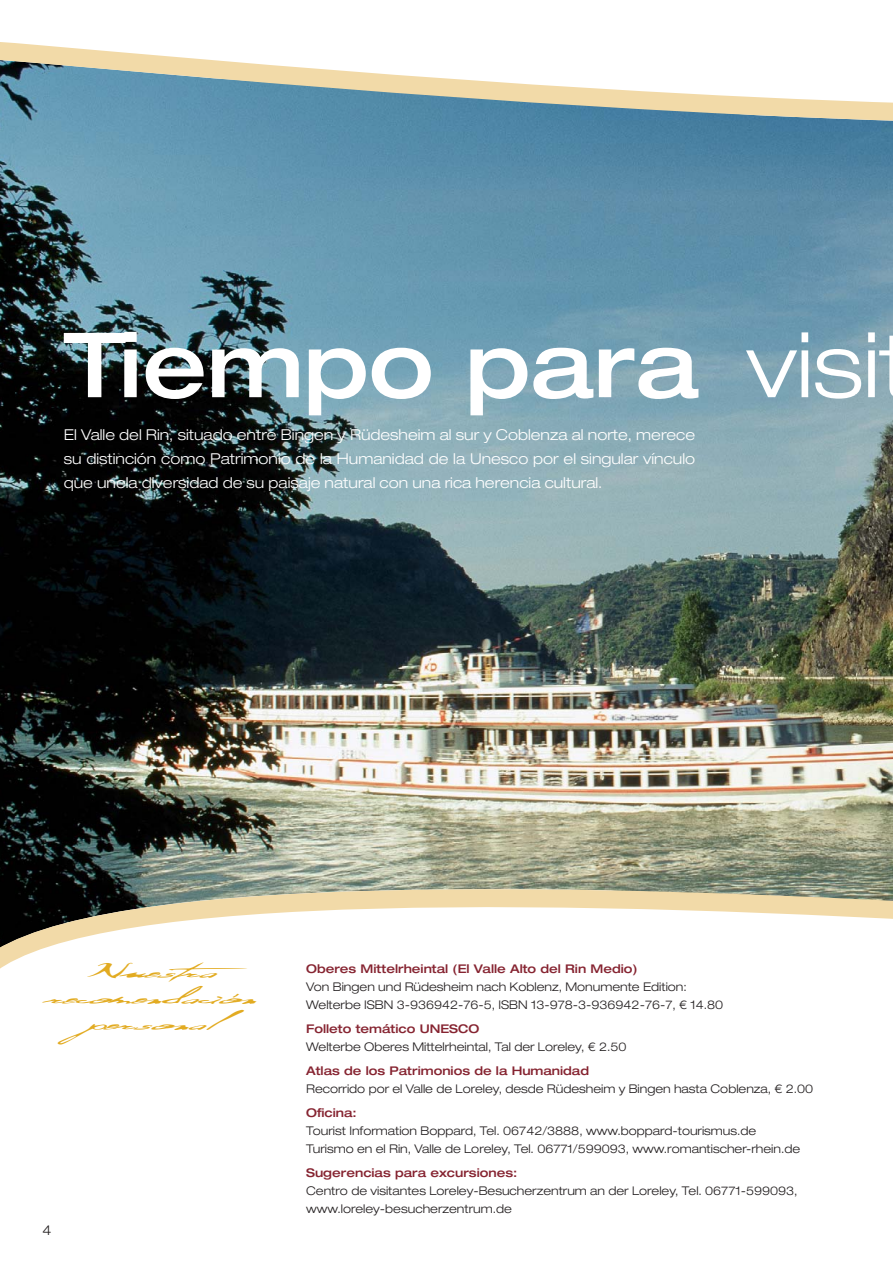
<style>
.page{position:relative;width:893px;height:1263px;background:#fff}
.page>*{position:absolute;margin:0;border:0;box-sizing:border-box;transform-origin:0 0}
.t1{font:500 expanded 90px "Helvetica Neue";color:#fff}
.t2{font:20.7px "Ersatz Quality";color:#e2ab21}
.t3{font:300 expanded 15px/24px "Helvetica Neue";color:#fff;text-align:justify}
.t4{font:300 expanded 13.5px "Helvetica Neue";color:#231f20}
.t5{font:300 expanded 12px/18px "Helvetica Neue";color:#231f20}
.t6{font:500 expanded 12px "Helvetica Neue";color:#862431}
.s1{font-weight:300}
</style>
<div class="page">
<img style="left:1px;top:42px;width:891px;height:926px">
<h1 class="t1" style="left:64px;top:332px;width:817px">Tiempo para <span class="s1">visi</span></h1>
<p class="t3" style="left:64px;top:424px;width:633px">El Valle del Rin, situado entre Bingen y Rüdesheim al sur y Coblenza al norte, merece su distinción como Patrimonio de la Humanidad de la Unesco por el singular vínculo que unela diversidad de su paisaje natural con una rica herencia cultural.</p>
<h2 class="t2" style="left:86px;top:958px;width:173px">Nuestra</h2>
<h2 class="t2" style="left:46px;top:984px;width:211px">recomendación</h2>
<h2 class="t2" style="left:86px;top:1010px;width:160px">personal</h2>
<p class="t4" style="left:43px;top:1225px;width:11px">4</p>
<p class="t6" style="left:306px;top:965px;width:333px">Oberes Mittelrheintal (El Valle Alto del Rin Medio)</p>
<p class="t5" style="left:306px;top:979px;width:419px">Von Bingen und Rüdesheim nach Koblenz, Monumente Edition:<br>Welterbe ISBN 3-936942-76-5, ISBN 13-978-3-936942-76-7, € 14.80</p>
<p class="t6" style="left:306px;top:1025px;width:175px">Folleto temático UNESCO</p>
<p class="t5" style="left:306px;top:1039px;width:322px">Welterbe Oberes Mittelrheintal, Tal der Loreley, € 2.50</p>
<p class="t6" style="left:306px;top:1067px;width:284px">Atlas de los Patrimonios de la Humanidad</p>
<p class="t5" style="left:306px;top:1081px;width:509px">Recorrido por el Valle de Loreley, desde Rüdesheim y Bingen hasta Coblenza, € 2.00</p>
<p class="t6" style="left:306px;top:1109px;width:52px">Oficina:</p>
<p class="t5" style="left:306px;top:1123px;width:495px">Tourist Information Boppard, Tel. 06742/3888, www.boppard-tourismus.de<br>Turismo en el Rin, Valle de Loreley, Tel. 06771/599093, www.romantischer-rhein.de</p>
<p class="t6" style="left:306px;top:1169px;width:213px">Sugerencias para excursiones:</p>
<p class="t5" style="left:306px;top:1183px;width:493px">Centro de visitantes Loreley-Besucherzentrum an der Loreley, Tel. 06771-599093, www.loreley-besucherzentrum.de</p>
</div>
